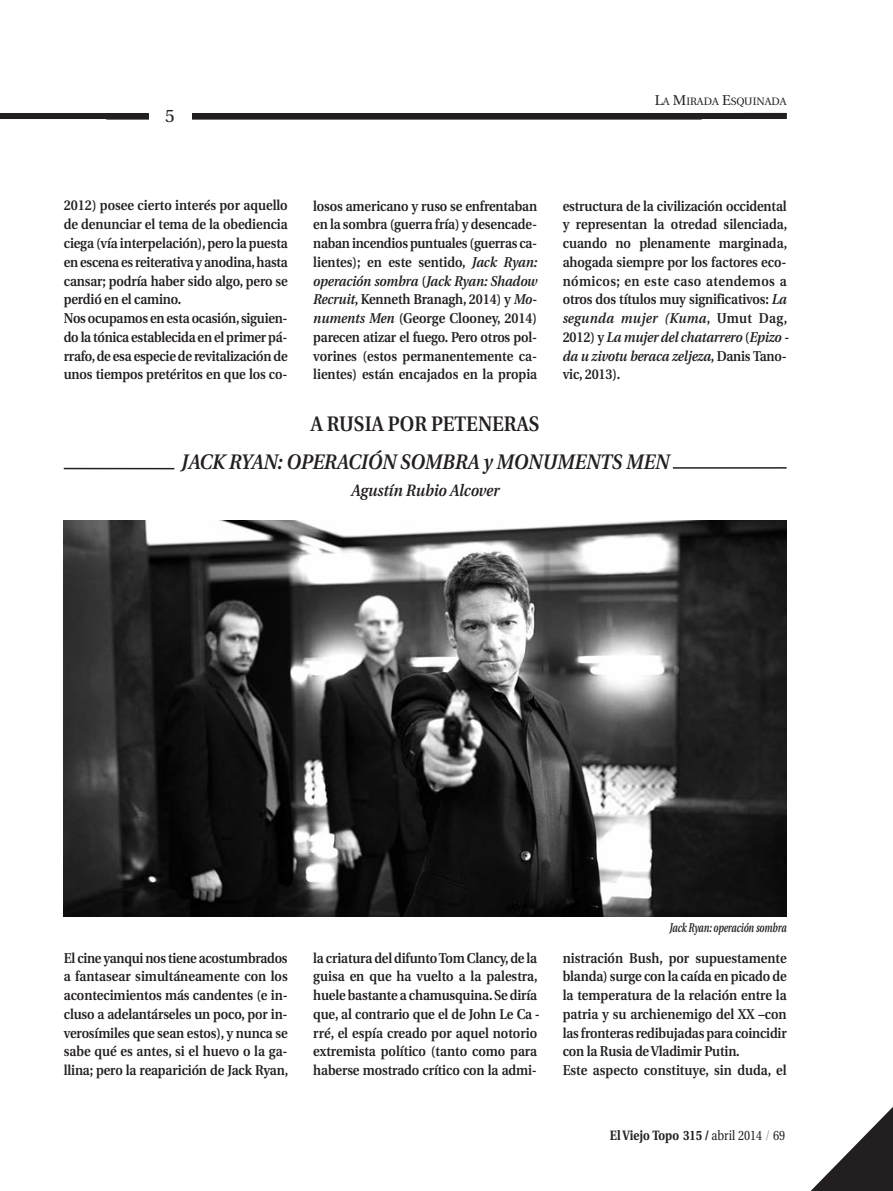
<style>
.page{position:relative;width:893px;height:1191px;background:#fff}
.page>*{position:absolute;margin:0;border:0;box-sizing:border-box;transform-origin:0 0}
.t1{font:italic 600 21px "Utopia";color:#231f20;scale:.9 1}
.t2{font:600 21px "Utopia";color:#231f20;scale:.9 1}
.t3{font:18px "Utopia";color:#231f20}
.t4{font:italic 600 16.5px "Utopia";color:#231f20;scale:.9 1}
.t5{font:600 14.25px/18.8px "Utopia";letter-spacing:-.01em;color:#231f20;scale:.9 1}
.t6{font:700 13.5px "Utopia";color:#231f20;scale:.85 1}
.t7{font:italic 600 12.75px "Utopia";letter-spacing:-.005em;color:#231f20;scale:.7 1}
.t8{font:10.65px "Utopia";color:#231f20}
.s1{font-size:14.25px}
.s2{font-style:italic}
.s3{font-weight:400}
.s4{font-weight:400;color:#9d9fa2}
</style>
<div class="page">
<div style="left:191px;top:113px;width:596px;height:6px;background:#231f20"></div>
<svg style="left:810px;top:1107px;width:83px;height:84px"></svg>
<div style="left:0;top:113px;width:149px;height:6px;background:#231f20"></div>
<div style="left:106px;top:114px;width:596px;height:6px;background:#231f20"></div>
<div style="left:149px;top:109px;width:42px;height:25px;background:#fff"></div>
<hr style="left:64px;top:468px;width:110px;height:1px;background:#231f20">
<hr style="left:673px;top:467px;width:114px;height:2px;background:#231f20">
<img style="left:64px;top:520px;width:723px;height:396px">
<p class="t3" style="left:165px;top:109px;width:11px">5</p>
<p class="t8" style="left:655px;top:97px;width:133px"><span class="s1">L</span>A <span class="s1">M</span>IRADA <span class="s1">E</span>SQUINADA</p>
<p class="t5" style="left:64px;top:197px;width:250px">2012) posee cierto interés por aquello de denunciar el tema de la obediencia ciega (vía interpelación), pero la puesta en escena es reiterativa y anodina, hasta cansar; podría haber sido algo, pero se perdió en el camino.<br>Nos ocupamos en esta ocasión, siguien - do la tónica establecida en el primer pá&shy;rrafo, de esa especie de re vitalización de unos tiempos pretéritos en que los co-</p>
<p class="t5" style="left:313px;top:197px;width:251px;text-align:justify">losos americano y ruso se enfrentaban en la sombra (guerra fría) y desencade&shy;naban incendios puntuales (guerras ca&shy;lientes); en este sentido, <span class="s2">Jack Ryan: operación sombra</span> (<span class="s2">Jack Ryan: Shadow Recruit</span>, Kenneth Branagh, 2014) y <span class="s2">Mo&shy;numents Men</span> (George Clooney, 2014) parecen atizar el fuego. Pero otros pol&shy;vorines (estos permanentemente ca&shy;lientes) están encajados en la propia</p>
<p class="t5" style="left:563px;top:197px;width:253px">estructura de la civilización occidental y representan la otredad silenciada, cuando no plenamente marginada, aho gada siempre por los factores eco - nó micos; en este caso atendemos a otros dos títulos muy significativos: <span class="s2">La se gunda mujer (Kuma</span>, Umut Dag, 2012) y <span class="s2">La mujer del chatarrero</span> (<span class="s2">Epizo - da u zivotu beraca zeljeza</span>, Danis Tano&shy;vic, 2013).</p>
<h1 class="t2" style="left:311px;top:415px;width:256px">A RUSIA POR PETENERAS</h1>
<h1 class="t1" style="left:181px;top:453px;width:544px">JACK RYAN: OPERACIÓN SOMBRA y MONUMENTS MEN</h1>
<p class="t4" style="left:351px;top:484px;width:166px">Agustín Rubio Alcover</p>
<p class="t7" style="left:669px;top:922px;width:169px">Jack Ryan: operación sombra</p>
<p class="t5" style="left:64px;top:949px;width:251px;text-align:justify">El cine yanqui nos tiene acostumbrados a fantasear simultáneamente con los acontecimientos más candentes (e in&shy;cluso a adelantárseles un poco, por in&shy;verosímiles que sean estos), y nunca se sabe qué es antes, si el huevo o la ga&shy;llina; pero la reaparición de Jack Ryan,</p>
<p class="t5" style="left:313px;top:949px;width:253px">la criatura del difunto Tom Clancy, de la guisa en que ha vuelto a la palestra, huele bastante a chamusquina. Se diría que, al contrario que el de John Le Ca - rré, el espía creado por aquel notorio extremista político (tanto como para haberse mostrado crítico con la admi-</p>
<p class="t5" style="left:563px;top:949px;width:250px">nistración Bush, por supuestamente blanda) surge con la caída en picado de la temperatura de la relación entre la patria y su archienemigo del XX –con las fronteras redibujadas para coincidir con la Rusia de Vladimir Putin.<br>Este aspecto constituye, sin duda, el</p>
<p class="t6" style="left:610px;top:1130px;width:208px">El Viejo Topo 315 / <span class="s3">abril 2014</span> <span class="s4">/</span> <span class="s3">69</span></p>
</div>
